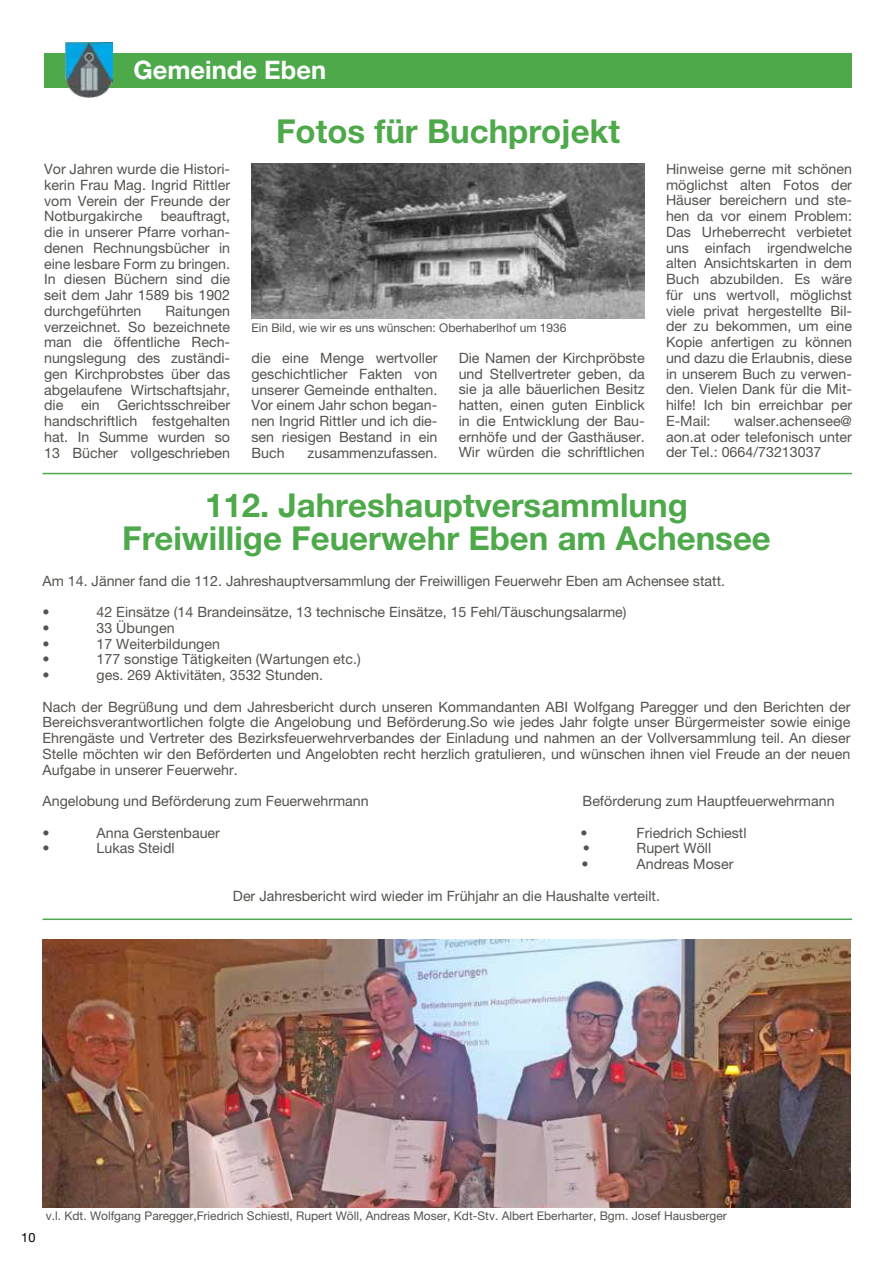
<style>
.page{position:relative;width:893px;height:1263px;background:#fff}
.page>*{position:absolute;margin:0;border:0;box-sizing:border-box;transform-origin:0 0}
.t1{font:700 33px/33px "Helvetica Neue LT Pro";color:#4da94a;text-align:center}
.t2{font:700 25.5px "Helvetica Neue LT Pro";color:#fff}
.t3{font:14.25px/15.8px "Helvetica Neue LT Pro";color:#55524e;text-align:justify}
.t4{font:12.75px "Helvetica Neue LT Pro";color:#000}
.t5{font:12px "Helvetica Neue LT Pro";color:#55524e}
</style>
<div class="page">
<div style="left:44px;top:53px;width:808px;height:34px;background:#4da94a"></div>
<img style="left:65px;top:43px;width:47px;height:55px">
<img style="left:251px;top:164px;width:394px;height:155px">
<hr style="left:43px;top:473px;width:809px;height:1px;background:#4da94a">
<img style="left:43px;top:940px;width:807px;height:267px">
<hr style="left:43px;top:918px;width:809px;height:2px;background:#4da94a">
<h2 class="t2" style="left:134px;top:54px;width:194px">Gemeinde Eben</h2>
<h1 class="t1" style="left:276px;top:114px;width:346px">Fotos für Buchprojekt</h1>
<p class="t3" style="left:44px;top:161px;width:188px">Vor Jahren wurde die Histori&shy;kerin Frau Mag. Ingrid Rittler vom Verein der Freunde der Notburgakirche</p>
<p class="t3" style="left:44px;top:208px;width:188px;text-indent:117px">beauftragt, die in unserer Pfarre vorhan&shy;denen Rechnungsbücher in eine lesbare Form zu bringen.<br>In diesen Büchern sind die seit dem Jahr 1589 bis 1902 durchgeführten</p>
<p class="t3" style="left:44px;top:303px;width:188px;text-indent:121px">Raitungen verzeichnet. So bezeichnete man die öffentliche Rech&shy;nungslegung des zuständi&shy;gen Kirchprobstes über das abgelaufene Wirtschaftsjahr, die ein Gerichtsschreiber handschriftlich festgehalten hat. In Summe wurden so 13 Bücher vollgeschrieben</p>
<p class="t5" style="left:251px;top:320px;width:317px">Ein Bild, wie wir es uns wünschen: Oberhaberlhof um 1936</p>
<p class="t3" style="left:459px;top:350px;width:188px">Die Namen der Kirchpröbste und Stellvertreter geben, da sie ja alle bäuerlichen Besitz hatten, einen guten Einblick in die Entwicklung der Bau&shy;ernhöfe und der Gasthäuser.<br>Wir würden die schriftlichen</p>
<p class="t3" style="left:251px;top:350px;width:188px">die eine Menge wertvoller geschichtlicher Fakten von unserer Gemeinde enthalten.<br>Vor einem Jahr schon began&shy;nen Ingrid Rittler und ich die&shy;sen riesigen Bestand in ein Buch</p>
<p class="t3" style="left:308px;top:444px;width:131px">zusammenzufassen.</p>
<p class="t3" style="left:666px;top:161px;width:188px">Hinweise gerne mit schönen möglichst alten Fotos der Häuser bereichern und ste&shy;hen da vor einem Problem:<br>Das Urheberrecht verbietet uns einfach irgendwelche alten Ansichtskarten in dem Buch abzubilden. Es wäre für uns wertvoll, möglichst viele privat hergestellte Bil&shy;der zu bekommen, um eine Kopie anfertigen zu können und dazu die Erlaubnis, diese in unserem Buch zu verwen&shy;den. Vielen Dank für die Mit&shy;hilfe! Ich bin erreichbar per E-Mail:</p>
<p class="t3" style="left:666px;top:413px;width:188px;text-indent:68px">walser.achensee@ aon.at oder telefonisch unter der Tel.: 0664/73213037</p>
<h1 class="t1" style="left:122px;top:488px;width:650px">112. Jahreshauptversammlung<br>Freiwillige Feuerwehr Eben am Achensee</h1>
<p class="t3" style="left:43px;top:572px;width:684px">Am 14. Jänner fand die 112. Jahreshauptversammlung der Freiwilligen Feuerwehr Eben am Achensee statt.</p>
<p class="t3" style="left:43px;top:604px;width:9px">•</p>
<p class="t3" style="left:97px;top:604px;width:531px">42 Einsätze (14 Brandeinsätze, 13 technische Einsätze, 15 Fehl/Täuschungsalarme)</p>
<p class="t3" style="left:43px;top:620px;width:9px">•</p>
<p class="t3" style="left:97px;top:620px;width:80px">33 Übungen</p>
<p class="t3" style="left:43px;top:635px;width:9px">•</p>
<p class="t3" style="left:97px;top:635px;width:125px">17 Weiterbildungen</p>
<p class="t3" style="left:43px;top:651px;width:9px">•</p>
<p class="t3" style="left:97px;top:651px;width:266px">177 sonstige Tätigkeiten (Wartungen etc.)</p>
<p class="t3" style="left:43px;top:667px;width:9px">•</p>
<p class="t3" style="left:97px;top:667px;width:228px">ges. 269 Aktivitäten, 3532 Stunden.</p>
<p class="t3" style="left:43px;top:698px;width:809px">Nach der Begrüßung und dem Jahresbericht durch unseren Kommandanten ABI Wolfgang Paregger und den Berichten der Bereichsverantwortlichen folgte die Angelobung und Beförderung.So wie jedes Jahr folgte unser Bürgermeister sowie einige Ehrengäste und Vertreter des Bezirksfeuerwehrverbandes der Einladung und nahmen an der Vollversammlung teil. An dieser Stelle möchten wir den Beförderten und Angelobten recht herzlich gratulieren, und wünschen ihnen viel Freude an der neuen Aufgabe in unserer Feuerwehr.</p>
<p class="t3" style="left:43px;top:793px;width:328px">Angelobung und Beförderung zum Feuerwehrmann</p>
<p class="t3" style="left:583px;top:793px;width:254px">Beförderung zum Hauptfeuerwehrmann</p>
<p class="t3" style="left:43px;top:824px;width:9px">•</p>
<p class="t3" style="left:97px;top:824px;width:125px">Anna Gerstenbauer</p>
<p class="t3" style="left:581px;top:824px;width:9px">•</p>
<p class="t3" style="left:637px;top:824px;width:112px">Friedrich Schiestl</p>
<p class="t3" style="left:43px;top:840px;width:9px">•</p>
<p class="t3" style="left:97px;top:840px;width:80px">Lukas Steidl</p>
<p class="t3" style="left:583px;top:840px;width:9px">•</p>
<p class="t3" style="left:637px;top:840px;width:76px">Rupert Wöll</p>
<p class="t3" style="left:581px;top:856px;width:9px">•</p>
<p class="t3" style="left:637px;top:856px;width:98px">Andreas Moser</p>
<p class="t3" style="left:233px;top:887px;width:429px">Der Jahresbericht wird wieder im Frühjahr an die Haushalte verteilt.</p>
<p class="t4" style="left:21px;top:1229px;width:16px">10</p>
<p class="t5" style="left:46px;top:1209px;width:682px">v.l. Kdt. Wolfgang Paregger,Friedrich Schiestl, Rupert Wöll, Andreas Moser, Kdt-Stv. Albert Eberharter, Bgm. Josef Hausberger</p>
</div>
